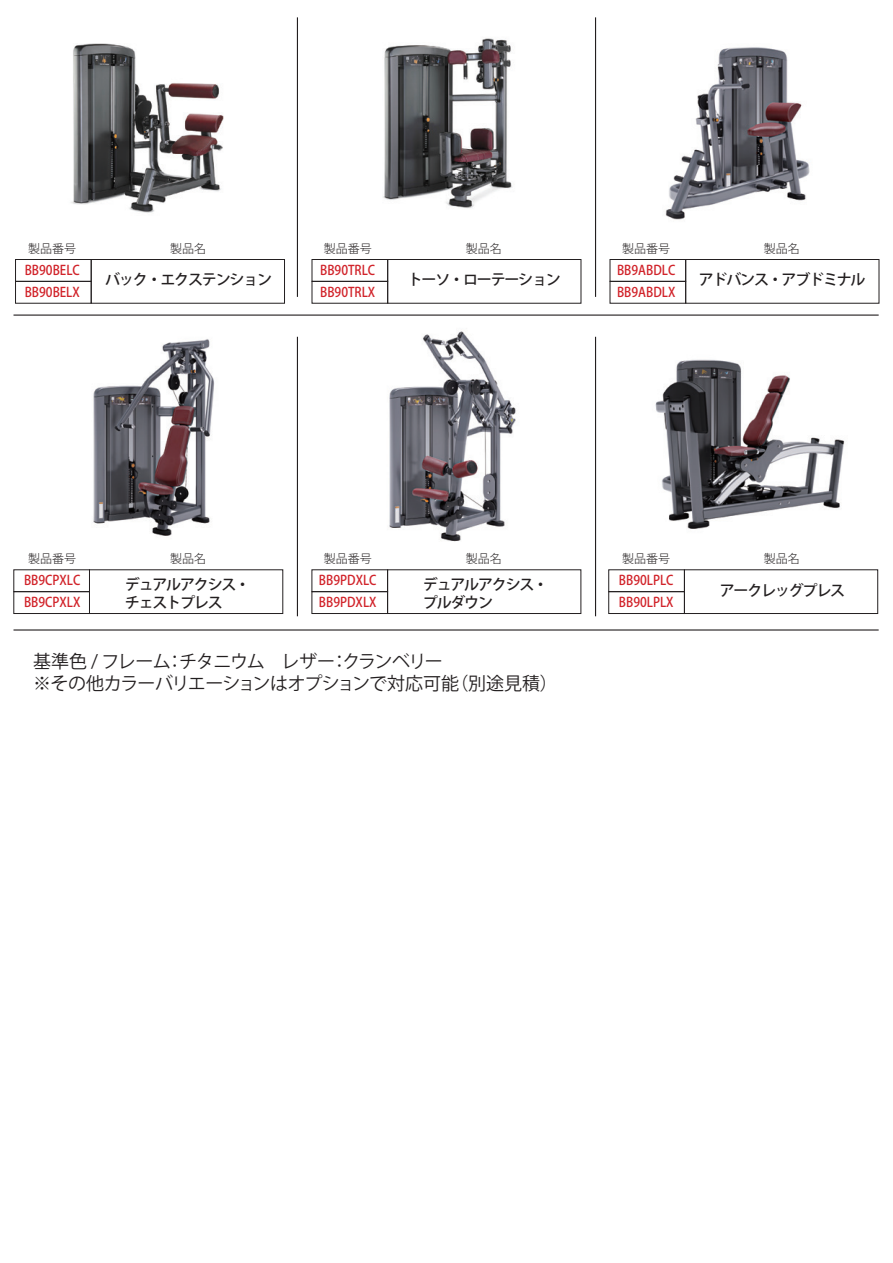
<style>
.page{position:relative;width:893px;height:1263px;background:#fff}
.page>*{position:absolute;margin:0;border:0;box-sizing:border-box;transform-origin:0 0}
.t1{font:18px/21.6px "Koz Go Pr 6 N";letter-spacing:-.03em;color:#231f20}
.t2{font:500 15px/18px "Koz Go Pr 6 N";letter-spacing:-.08em;color:#231f20}
.t3{font:500 13.35px/21.6px "Koz Go Pr 6 N";color:#d1232a;scale:.9 1}
.t4{font:300 12px "Koz Go Pr 6 N";color:#231f20}
</style>
<div class="page">
<hr style="left:297px;top:17px;width:1px;height:280px;background:#231f20">
<hr style="left:14px;top:629px;width:865px;height:1px;background:#231f20">
<img style="left:655px;top:359px;width:190px;height:170px">
<img style="left:93px;top:339px;width:122px;height:197px">
<img style="left:296px;top:331px;width:301px;height:222px">
<img style="left:596px;top:26px;width:214px;height:217px">
<hr style="left:14px;top:314px;width:865px;height:2px;background:#231f20">
<hr style="left:595px;top:337px;width:1px;height:279px;background:#231f20">
<hr style="left:297px;top:337px;width:1px;height:279px;background:#231f20">
<hr style="left:595px;top:17px;width:1px;height:280px;background:#231f20">
<div style="left:89px;top:569px;width:194px;height:45px;border:1px solid #231f20"></div>
<div style="left:13px;top:591px;width:77px;height:23px;border:1px solid #231f20"></div>
<div style="left:387px;top:569px;width:194px;height:45px;border:1px solid #231f20"></div>
<div style="left:312px;top:591px;width:76px;height:23px;border:1px solid #231f20"></div>
<div style="left:91px;top:259px;width:194px;height:45px;border:1px solid #231f20"></div>
<div style="left:15px;top:259px;width:77px;height:23px;border:1px solid #231f20"></div>
<div style="left:15px;top:281px;width:77px;height:23px;border:1px solid #231f20"></div>
<div style="left:387px;top:259px;width:194px;height:45px;border:1px solid #231f20"></div>
<div style="left:312px;top:259px;width:76px;height:23px;border:1px solid #231f20"></div>
<div style="left:312px;top:281px;width:76px;height:23px;border:1px solid #231f20"></div>
<div style="left:684px;top:569px;width:194px;height:45px;border:1px solid #231f20"></div>
<div style="left:608px;top:591px;width:77px;height:23px;border:1px solid #231f20"></div>
<div style="left:685px;top:259px;width:194px;height:45px;border:1px solid #231f20"></div>
<div style="left:610px;top:259px;width:76px;height:23px;border:1px solid #231f20"></div>
<div style="left:610px;top:281px;width:76px;height:23px;border:1px solid #231f20"></div>
<img style="left:71px;top:43px;width:153px;height:170px">
<img style="left:383px;top:38px;width:129px;height:171px">
<p class="t4" style="left:28px;top:242px;width:49px">製品番号</p>
<p class="t3" style="left:25px;top:260px;width:63px">BB90BELC<br>BB90BELX</p>
<p class="t4" style="left:170px;top:242px;width:38px">製品名</p>
<p class="t2" style="left:105px;top:271px;width:168px">バック・エクステンション</p>
<p class="t4" style="left:324px;top:242px;width:49px">製品番号</p>
<p class="t3" style="left:320px;top:260px;width:63px">BB90TRLC<br>BB90TRLX</p>
<p class="t4" style="left:466px;top:242px;width:37px">製品名</p>
<p class="t2" style="left:408px;top:271px;width:154px">トーソ・ローテーション</p>
<p class="t4" style="left:622px;top:242px;width:49px">製品番号</p>
<p class="t3" style="left:617px;top:260px;width:66px">BB9ABDLC<br>BB9ABDLX</p>
<p class="t4" style="left:764px;top:242px;width:37px">製品名</p>
<p class="t2" style="left:699px;top:271px;width:168px">アドバンス・アブドミナル</p>
<p class="t4" style="left:28px;top:552px;width:49px">製品番号</p>
<p class="t4" style="left:170px;top:552px;width:38px">製品名</p>
<p class="t4" style="left:324px;top:552px;width:49px">製品番号</p>
<p class="t4" style="left:466px;top:552px;width:37px">製品名</p>
<p class="t4" style="left:622px;top:552px;width:49px">製品番号</p>
<p class="t4" style="left:764px;top:552px;width:37px">製品名</p>
<p class="t3" style="left:24px;top:570px;width:64px">BB9CPXLC<br>BB9CPXLX</p>
<p class="t2" style="left:125px;top:575px;width:127px">デュアルアクシス・チェストプレス</p>
<p class="t3" style="left:319px;top:570px;width:65px">BB9PDXLC<br>BB9PDXLX</p>
<p class="t2" style="left:423px;top:575px;width:127px">デュアルアクシス・プルダウン</p>
<p class="t3" style="left:619px;top:570px;width:62px">BB90LPLC<br>BB90LPLX</p>
<p class="t2" style="left:720px;top:581px;width:127px">アークレッグプレス</p>
<h1 class="t1" style="left:33px;top:651px;width:526px">基準色 / フレーム：チタニウム　レザー：クランベリー<br>※その他カラーバリエーションはオプションで対応可能（別途見積）</h1>
</div>
